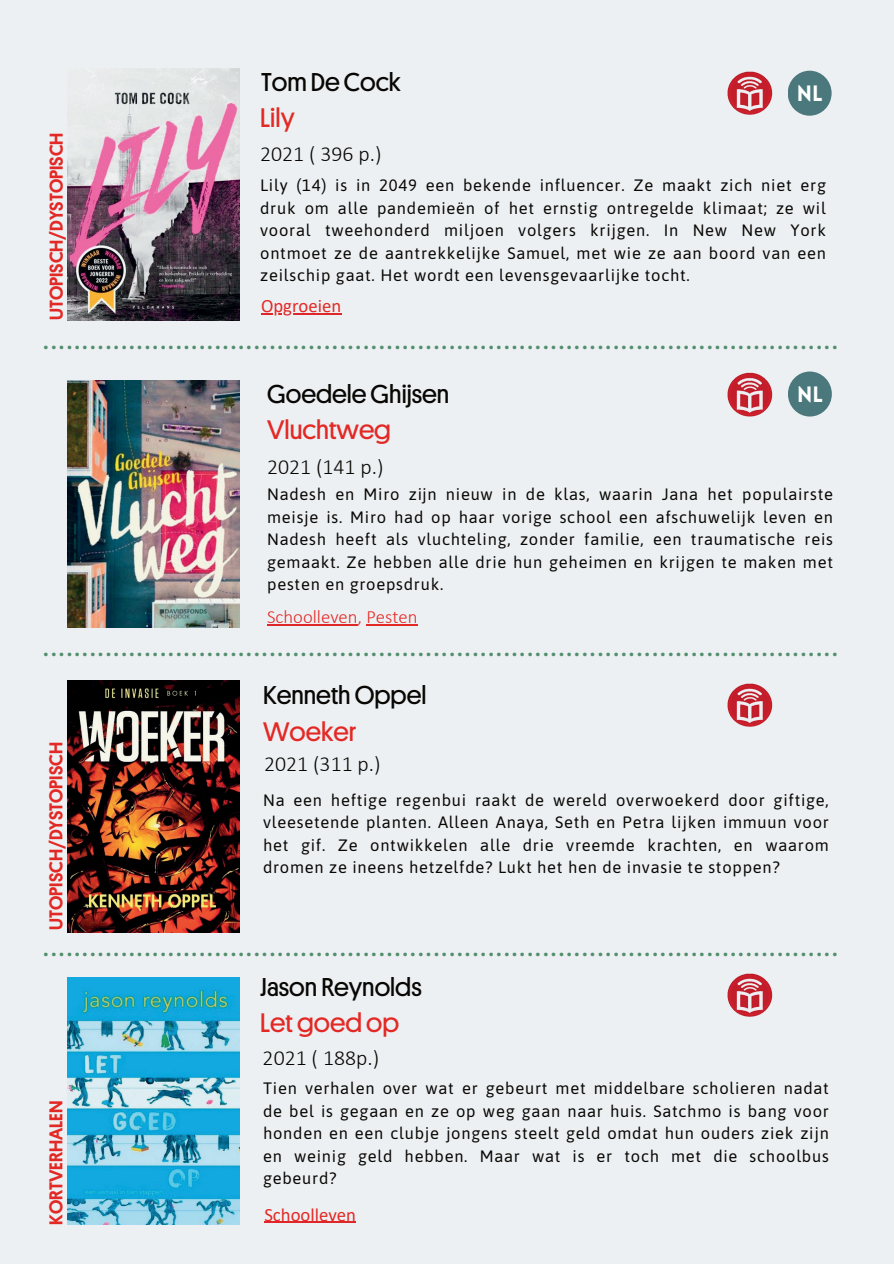
<style>
.page{position:relative;width:894px;height:1264px;background:#fff}
.page>*{position:absolute;margin:0;border:0;box-sizing:border-box;transform-origin:0 0}
.t1{font:27px "Platform";color:#528f6d}
.t2{font:27px "Platform";color:#e32925}
.t3{font:25.95px "Platform";color:#080704}
.t4{font:300 21.75px "Calibri";color:#080704}
.t5{font:900 21.75px "Lovelo";color:#fff}
.t6{font:500 18.75px "Platform";color:#e32925}
.t7{font:18.75px "Calibri";color:#e32925}
.t8{font:300 18.75px "Calibri";color:#e32925}
.t9{font:16.5px/22.5px "Asap";letter-spacing:.045em;color:#080704;text-align:justify}
</style>
<div class="page">
<div style="left:0;top:0;width:893px;height:1263px;background:#edf0f3"></div>
<img style="left:67px;top:381px;width:172px;height:246px">
<img style="left:67px;top:680px;width:172px;height:252px">
<img style="left:67px;top:977px;width:172px;height:247px">
<img style="left:67px;top:68px;width:172px;height:252px">
<hr style="left:264px;top:1221px;width:92px;height:1px;background:#df2629">
<img style="left:727px;top:71px;width:46px;height:44px">
<img style="left:727px;top:372px;width:46px;height:45px">
<img style="left:727px;top:683px;width:46px;height:44px">
<img style="left:727px;top:973px;width:46px;height:44px">
<svg style="left:788px;top:371px;width:43px;height:45px;fill:#4a787c"></svg>
<hr style="left:261px;top:313px;width:80px;height:1px;background:#df2629">
<svg style="left:788px;top:71px;width:43px;height:45px;fill:#4a787c"></svg>
<hr style="left:267px;top:624px;width:90px;height:1px;background:#df2629">
<hr style="left:366px;top:624px;width:51px;height:1px;background:#e32925">
<p class="t6" style="left:43px;top:320px;width:189px;rotate:-90deg">UTOPISCH/DYSTOPISCH</p>
<h2 class="t3" style="left:261px;top:63px;width:141px">Tom De Cock</h2>
<h1 class="t2" style="left:260px;top:98px;width:36px">Lily</h1>
<h3 class="t4" style="left:260px;top:140px;width:123px">2021 ( 396 p.)</h3>
<h3 class="t5" style="left:796px;top:80px;width:27px">NL</h3>
<p class="t9" style="left:260px;top:173px;width:567px">Lily (14) is in 2049 een bekende influencer. Ze maakt zich niet erg druk om alle pandemieën of het ernstig ontregelde klimaat; ze wil vooral tweehonderd miljoen volgers krijgen. In New New York ontmoet ze de aantrekkelijke Samuel, met wie ze aan boord van een zeilschip gaat. Het wordt een levensgevaarlijke tocht.</p>
<p class="t7" style="left:261px;top:293px;width:82px">Opgroeien</p>
<h1 class="t1" style="left:44px;top:320px;width:795px">......................................................................................................</h1>
<h2 class="t3" style="left:267px;top:375px;width:183px">Goedele Ghijsen</h2>
<h1 class="t2" style="left:267px;top:410px;width:125px">Vluchtweg</h1>
<h3 class="t4" style="left:267px;top:453px;width:118px">2021 (141 p.)</h3>
<h3 class="t5" style="left:796px;top:381px;width:27px">NL</h3>
<p class="t9" style="left:267px;top:482px;width:567px">Nadesh en Miro zĳn nieuw in de klas, waarin Jana het populairste meisje is. Miro had op haar vorige school een afschuwelijk leven en Nadesh heeft als vluchteling, zonder familie, een traumatische reis gemaakt. Ze hebben alle drie hun geheimen en krijgen te maken met pesten en groepsdruk.</p>
<p class="t8" style="left:267px;top:605px;width:152px">Schoolleven, Pesten</p>
<h1 class="t1" style="left:44px;top:626px;width:795px">......................................................................................................</h1>
<p class="t6" style="left:42px;top:929px;width:189px;rotate:-90deg">UTOPISCH/DYSTOPISCH</p>
<h2 class="t3" style="left:263px;top:676px;width:165px">Kenneth Oppel</h2>
<h1 class="t2" style="left:263px;top:712px;width:95px">Woeker</h1>
<h3 class="t4" style="left:264px;top:750px;width:118px">2021 (311 p.)</h3>
<p class="t9" style="left:263px;top:788px;width:567px">Na een heftige regenbui raakt de wereld overwoekerd door giftige, vleesetende planten. Alleen Anaya, Seth en Petra lijken immuun voor het gif. Ze ontwikkelen alle drie vreemde krachten, en waarom dromen ze ineens hetzelfde? Lukt het hen de invasie te stoppen?</p>
<h1 class="t1" style="left:44px;top:927px;width:795px">......................................................................................................</h1>
<p class="t6" style="left:42px;top:1224px;width:125px;rotate:-90deg">KORTVERHALEN</p>
<h2 class="t3" style="left:260px;top:967px;width:163px">Jason Reynolds</h2>
<h1 class="t2" style="left:260px;top:1002px;width:140px">Let goed op</h1>
<h3 class="t4" style="left:262px;top:1044px;width:118px">2021 ( 188p.)</h3>
<p class="t9" style="left:263px;top:1076px;width:567px">Tien verhalen over wat er gebeurt met middelbare scholieren nadat de bel is gegaan en ze op weg gaan naar huis. Satchmo is bang voor honden en een clubje jongens steelt geld omdat hun ouders ziek zijn en weinig geld hebben. Maar wat is er toch met die schoolbus gebeurd?</p>
<p class="t7" style="left:264px;top:1201px;width:93px">Schoolleven</p>
</div>
